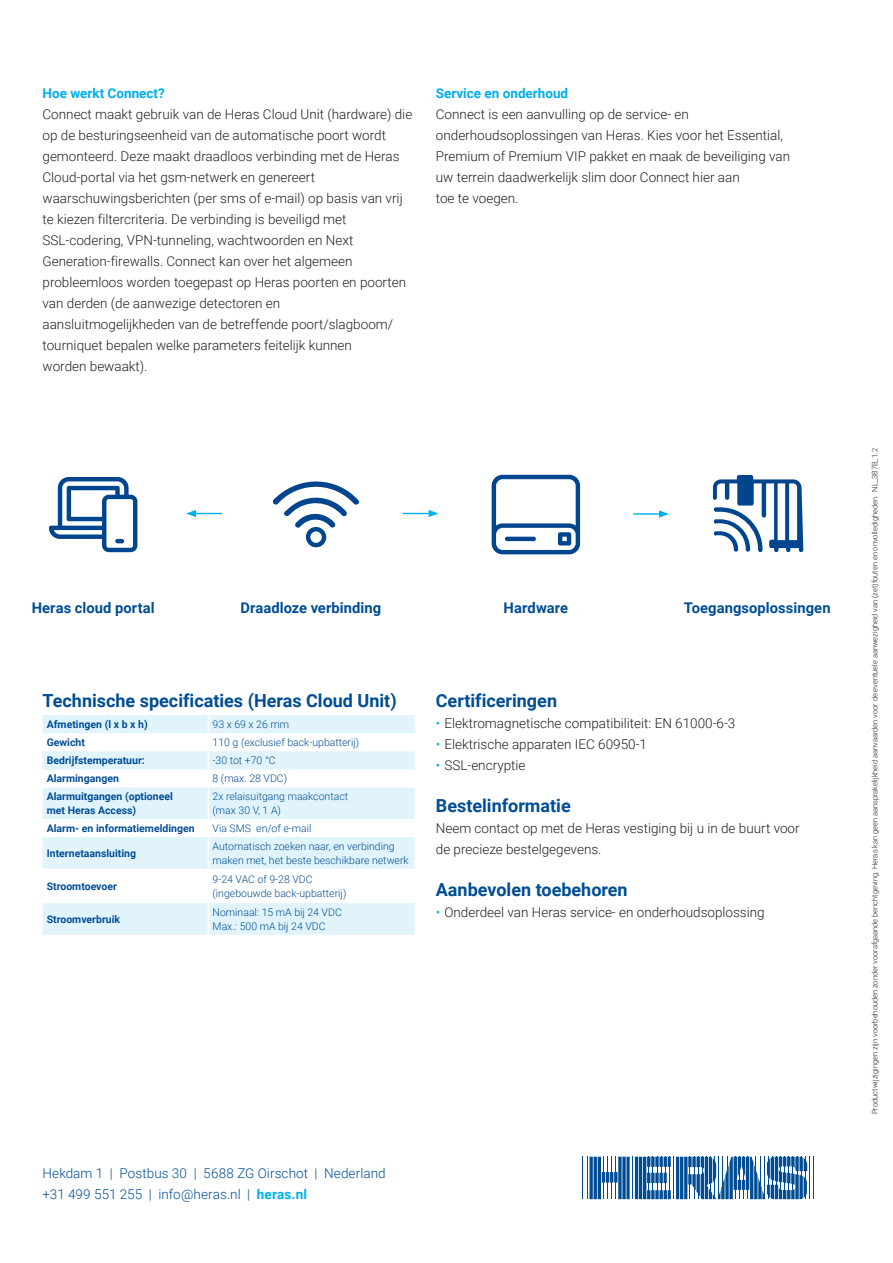
<style>
.page{position:relative;width:893px;height:1263px;background:#fff}
.page>*{position:absolute;margin:0;border:0;box-sizing:border-box;transform-origin:0 0}
.subheading{font:700 18px "Roboto";color:#014d95}
.t1{font:700 14.7px "Roboto";letter-spacing:.005em;color:#014d95}
.Bodytekst{font:300 13.5px/21px "Roboto";color:#231f20}
.t2{font:300 13.5px "Roboto";letter-spacing:.005em;color:#014d95}
.Bodytekst-2{font:700 13.5px "Roboto";color:#00aeef}
.t3{font:300 10.5px/13.5px "Roboto";color:#014d95}
.t4{font:700 10.5px/13.5px "Roboto";color:#014d95}
.Copyright{font:300 7.5px "Roboto";color:#231f20}
.s1{color:#00aeef}
.s2{font-weight:700;color:#00aeef}
</style>
<div class="page">
<hr style="left:583px;top:1157px;width:1px;height:42px;background:#014d95">
<hr style="left:587px;top:1157px;width:1px;height:42px;background:#014d95">
<hr style="left:603px;top:1157px;width:1px;height:42px;background:#014d95">
<hr style="left:607px;top:1157px;width:1px;height:42px;background:#014d95">
<hr style="left:611px;top:1157px;width:1px;height:42px;background:#014d95">
<hr style="left:615px;top:1157px;width:1px;height:42px;background:#014d95">
<hr style="left:632px;top:1157px;width:1px;height:42px;background:#014d95">
<hr style="left:809px;top:1157px;width:1px;height:42px;background:#014d95">
<hr style="left:813px;top:1157px;width:1px;height:42px;background:#014d95">
<svg style="left:626px;top:1157px;width:4px;height:42px"></svg>
<svg style="left:622px;top:1157px;width:4px;height:42px"></svg>
<svg style="left:618px;top:1157px;width:4px;height:42px"></svg>
<hr style="left:598px;top:1157px;width:3px;height:42px;background:#014d95">
<hr style="left:594px;top:1157px;width:3px;height:42px;background:#014d95">
<svg style="left:589px;top:1157px;width:4px;height:42px"></svg>
<svg style="left:602px;top:1172px;width:15px;height:10px"></svg>
<hr style="left:643px;top:1157px;width:3px;height:42px;background:#014d95">
<hr style="left:639px;top:1157px;width:3px;height:42px;background:#014d95">
<hr style="left:635px;top:1157px;width:3px;height:42px;background:#014d95">
<svg style="left:647px;top:1157px;width:160px;height:42px"></svg>
<svg style="left:43px;top:715px;width:372px;height:220px;fill:#e1f4fc"></svg>
<svg style="left:208px;top:715px;width:1px;height:72px"></svg>
<hr style="left:208px;top:787px;width:1px;height:32px;background:#fff">
<svg style="left:208px;top:819px;width:1px;height:18px"></svg>
<hr style="left:208px;top:837px;width:1px;height:32px;background:#fff">
<hr style="left:208px;top:869px;width:1px;height:34px;background:#fff">
<hr style="left:208px;top:903px;width:1px;height:32px;background:#fff">
<svg style="left:403px;top:510px;width:35px;height:7px"></svg>
<hr style="left:633px;top:513px;width:28px;height:2px;background:#00aeef">
<svg style="left:659px;top:510px;width:10px;height:8px"></svg>
<svg style="left:186px;top:510px;width:36px;height:7px"></svg>
<svg style="left:49px;top:477px;width:88px;height:75px"></svg>
<svg style="left:492px;top:475px;width:88px;height:79px"></svg>
<svg style="left:273px;top:481px;width:86px;height:66px"></svg>
<svg style="left:713px;top:475px;width:90px;height:77px"></svg>
<p class="Bodytekst-2" style="left:43px;top:83px;width:124px">Hoe werkt Connect?</p>
<p class="Bodytekst" style="left:43px;top:103px;width:371px">Connect maakt gebruik van de Heras Cloud Unit (hardware) die op de besturingseenheid van de automatische poort wordt gemonteerd. Deze maakt draadloos verbinding met de Heras Cloud-portal via het gsm-netwerk en genereert waarschuwingsberichten (per sms of e-mail) op basis van vrij te kiezen filtercriteria. De verbinding is beveiligd met SSL‑codering, VPN-tunneling, wachtwoorden en Next Generation-firewalls. Connect kan over het algemeen probleemloos worden toegepast op Heras poorten en poorten van derden (de aanwezige detectoren en aansluitmogelijkheden van de betreffende poort/slagboom/ tourniquet bepalen welke parameters feitelijk kunnen<br>worden bewaakt).</p>
<p class="Bodytekst-2" style="left:436px;top:83px;width:134px">Service en onderhoud</p>
<p class="Bodytekst" style="left:436px;top:103px;width:356px">Connect is een aanvulling op de service- en onderhoudsoplossingen van Heras. Kies voor het Essential, Premium of Premium VIP pakket en maak de beveiliging van uw terrein daadwerkelijk slim door Connect hier aan<br>toe te voegen.</p>
<p class="t1" style="left:32px;top:597px;width:125px">Heras cloud portal</p>
<p class="t1" style="left:240px;top:597px;width:142px">Draadloze verbinding</p>
<p class="t1" style="left:504px;top:597px;width:66px">Hardware</p>
<p class="t1" style="left:684px;top:597px;width:148px">Toegangsoplossingen</p>
<p class="subheading" style="left:43px;top:688px;width:356px">Technische specificaties (Heras Cloud Unit)</p>
<p class="t4" style="left:47px;top:717px;width:103px">Afmetingen (l x b x h)</p>
<p class="t3" style="left:213px;top:717px;width:78px">93 x 69 x 26 mm</p>
<p class="t4" style="left:47px;top:735px;width:40px">Gewicht</p>
<p class="t3" style="left:213px;top:735px;width:148px">110 g (exclusief back-upbatterij)</p>
<p class="t4" style="left:47px;top:753px;width:100px">Bedrijfstemperatuur:</p>
<p class="t3" style="left:213px;top:753px;width:65px">-30 tot +70 °C</p>
<p class="t4" style="left:47px;top:771px;width:74px">Alarmingangen</p>
<p class="t3" style="left:213px;top:771px;width:76px">8 (max. 28 VDC)</p>
<p class="t4" style="left:47px;top:789px;width:128px">Alarmuitgangen (optioneel met Heras Access)</p>
<p class="t3" style="left:213px;top:789px;width:137px">2x relaisuitgang maakcontact (max 30 V, 1 A)</p>
<p class="t4" style="left:47px;top:821px;width:149px">Alarm- en informatiemeldingen</p>
<p class="t3" style="left:213px;top:821px;width:100px">Via SMS en/of e-mail</p>
<p class="t4" style="left:47px;top:846px;width:91px">Internetaansluiting</p>
<p class="t3" style="left:213px;top:839px;width:198px">Automatisch zoeken naar, en verbinding maken met, het beste beschikbare netwerk</p>
<p class="t4" style="left:47px;top:879px;width:72px">Stroomtoevoer</p>
<p class="t3" style="left:213px;top:872px;width:135px">9-24 VAC of 9-28 VDC (ingebouwde back-upbatterij)</p>
<p class="t4" style="left:47px;top:912px;width:75px">Stroomverbruik</p>
<p class="t3" style="left:213px;top:905px;width:131px">Nominaal: 15 mA bij 24 VDC</p>
<p class="t3" style="left:213px;top:919px;width:114px">Max.: 500 mA bij 24 VDC</p>
<p class="subheading" style="left:436px;top:688px;width:123px">Certificeringen</p>
<p class="Bodytekst" style="left:436px;top:712px;width:301px"><span class="s1">•</span> Elektromagnetische compatibiliteit: EN 61000-6-3</p>
<p class="Bodytekst" style="left:436px;top:733px;width:213px"><span class="s1">•</span> Elektrische apparaten IEC 60950-1</p>
<p class="Bodytekst" style="left:436px;top:754px;width:91px"><span class="s1">•</span> SSL-encryptie</p>
<p class="subheading" style="left:436px;top:793px;width:136px">Bestelinformatie</p>
<p class="Bodytekst" style="left:436px;top:817px;width:365px">Neem contact op met de Heras vestiging bij u in de buurt voor de precieze bestelgegevens.</p>
<p class="subheading" style="left:436px;top:877px;width:193px">Aanbevolen toebehoren</p>
<p class="Bodytekst" style="left:436px;top:901px;width:330px"><span class="s1">•</span> Onderdeel van Heras service- en onderhoudsoplossing</p>
<p class="t2" style="left:43px;top:1164px;width:345px">Hekdam 1 | Postbus 30 | 5688 ZG Oirschot | Nederland</p>
<p class="t2" style="left:43px;top:1185px;width:266px">+31 499 551 255 | info@heras.nl | <span class="s2">heras.nl</span></p>
<p class="Copyright" style="left:869px;top:1114px;width:667px;rotate:-90deg">Productwijzigingen zijn voorbehouden zonder voorafgaande berichtgeving. Heras kan geen aansprakelijkheid aanvaarden voor de eventuele aanwezigheid van (zet)fouten en onvolledigheden. NL_3B7B_1.2</p>
</div>
